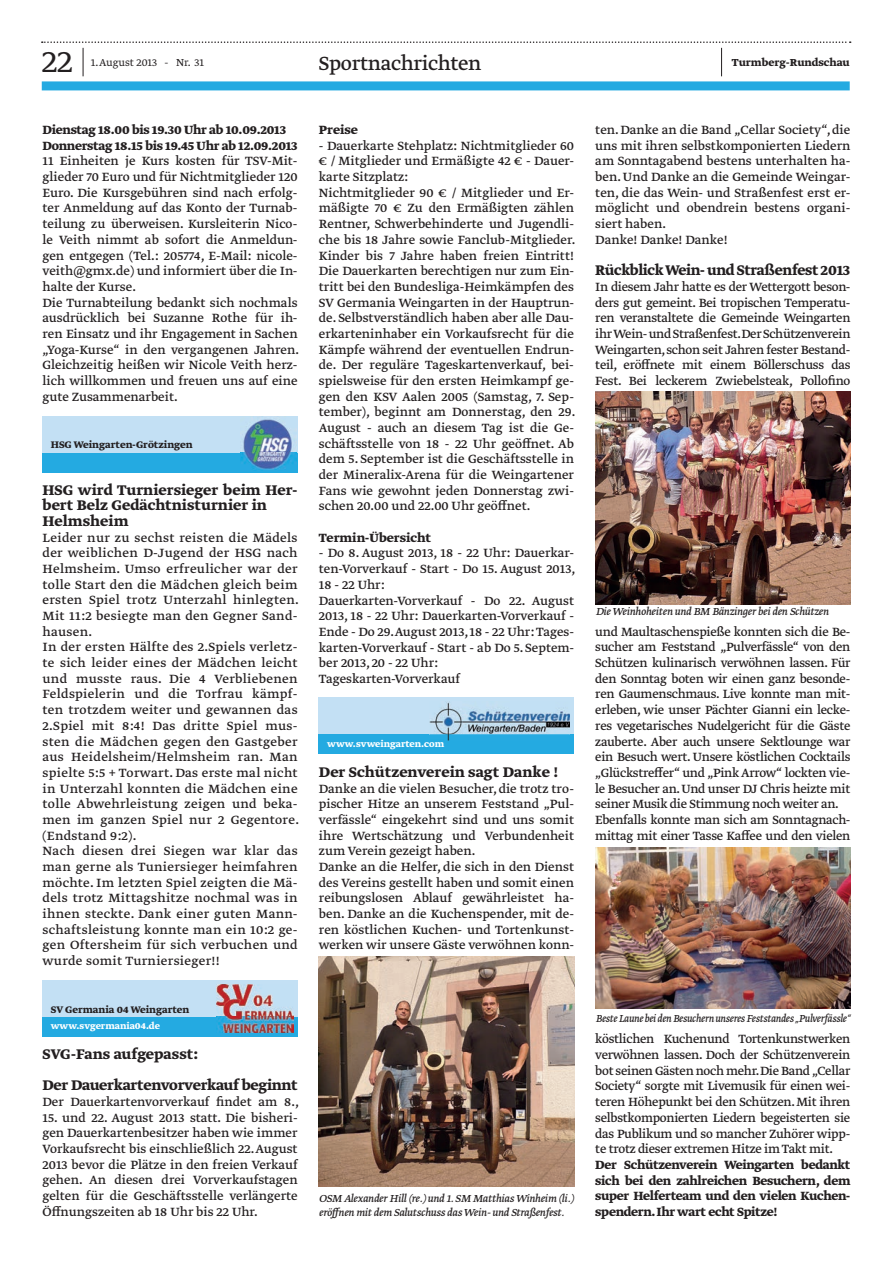
<style>
.page{position:relative;width:893px;height:1263px;background:#fff}
.page>*{position:absolute;margin:0;border:0;box-sizing:border-box;transform-origin:0 0}
.t1{font:300 36px "Greta Text Std";color:#231f20}
.t2{font:22.5px "Greta Text Std";letter-spacing:-.015em;color:#231f20}
.t3{font:16.5px/15.6px "Greta Text Std Bold Min";color:#231f20}
.t4{font:16.5px/31.3px "Greta Text Std Bold Min";letter-spacing:-.02em;color:#231f20}
.t5{font:14.1px/15.8px "Greta Text Std";color:#231f20}
.t6{font:14.1px/15.8px "Greta Text Std";letter-spacing:.02em;color:#231f20}
.t7{font:14.1px/15.8px "Greta Text Std";letter-spacing:-.02em;color:#231f20}
.t8{font:700 14.1px/15.8px "Greta Text Std";letter-spacing:-.02em;color:#231f20}
.t9{font:700 14.1px "Greta Text Std";color:#231f20}
.t10{font:italic 12px/14.4px "Greta Text Std";letter-spacing:-.02em;color:#231f20}
.t11{font:italic 12px "Greta Text Std";letter-spacing:-.02em;color:#231f20;scale:.92 1}
.t12{font:700 12px "Greta Text Std";color:#231f20}
.t13{font:300 12px "Greta Text Std";color:#231f20}
.t14{font:700 11.25px "Greta Text Std";color:#231f20}
.t15{font:700 10.5px "Greta Text Std";color:#fff}
</style>
<div class="page">
<div style="left:42px;top:81px;width:808px;height:9px;background:#24aae1"></div>
<svg style="left:42px;top:41px;width:809px;height:35px"></svg>
<div style="left:43px;top:416px;width:255px;height:57px;background:#c3e0f4"></div>
<div style="left:43px;top:453px;width:255px;height:20px;background:#24aae1"></div>
<img style="left:240px;top:419px;width:57px;height:51px">
<div style="left:43px;top:980px;width:255px;height:57px;background:#c3e0f4"></div>
<div style="left:43px;top:1017px;width:255px;height:20px;background:#24aae1"></div>
<img style="left:216px;top:984px;width:77px;height:49px">
<div style="left:319px;top:697px;width:255px;height:57px;background:#c3e0f4"></div>
<div style="left:319px;top:734px;width:255px;height:20px;background:#24aae1"></div>
<img style="left:429px;top:702px;width:141px;height:39px">
<svg style="left:429px;top:740px;width:15px;height:1px"></svg>
<img style="left:595px;top:392px;width:255px;height:213px">
<img style="left:319px;top:957px;width:255px;height:229px">
<img style="left:596px;top:847px;width:254px;height:161px">
<h1 class="t1" style="left:42px;top:41px;width:32px">22</h1>
<h2 class="t2" style="left:319px;top:54px;width:164px">Sportnachrichten</h2>
<p class="t12" style="left:732px;top:56px;width:119px">Turmberg-Rundschau</p>
<p class="t13" style="left:91px;top:56px;width:115px">1. August 2013 - Nr. 31</p>
<p class="t8" style="left:43px;top:123px;width:257px">Dienstag 18.00 bis 19.30 Uhr ab 10.09.2013<br>Donnerstag 18.15 bis 19.45 Uhr ab 12.09.2013</p>
<p class="t5" style="left:43px;top:154px;width:258px">11 Einheiten je Kurs kosten fü r TSV-Mit&shy;glieder 70 Euro und fü r Nichtmitglieder 120<br>Euro. Die Kursgebü hren sind nach erfolg&shy;ter Anmeldung auf das Konto der Turnab&shy;teilung zu ü berweisen. Kursleiterin Nico&shy;le Veith nimmt ab sofort die Anmeldun&shy;gen entgegen (Tel.: 205774, E-Mail: nicole&shy;veith@gmx.de) und informiert ü ber die In&shy;halte der Kurse.<br>Die Turnabteilung bedankt sich nochmals ausdrü cklich bei Suzanne Rothe fü r ih&shy;ren Einsatz und ihr Engagement in Sachen „Yoga-Kurse“ in den vergangenen Jahren.<br>Gleichzeitig heißen wir Nicole Veith herz&shy;lich willkommen und freuen uns auf eine gute Zusammenarbeit.</p>
<p class="t14" style="left:51px;top:438px;width:143px">HSG Weingarten-Grötzingen</p>
<p class="t3" style="left:43px;top:483px;width:257px">HSG wird Turniersieger beim Her&shy;bert Belz Gedächtnisturnier in<br>Helmsheim</p>
<p class="t6" style="left:43px;top:530px;width:258px">Leider nur zu sechst reisten die Mädels der weiblichen D-Jugend der HSG nach Helmsheim. Umso erfreulicher war der tolle Start den die Mädchen gleich beim ersten Spiel trotz Unterzahl hinlegten.<br>Mit 11:2 besiegte man den Gegner Sand&shy;hausen.<br>In der ersten Hälfte des 2.Spiels verletz&shy;te sich leider eines der Mädchen leicht und musste raus. Die 4 Verbliebenen Feldspielerin und die Torfrau kämpf&shy;ten trotzdem weiter und gewannen das 2.Spiel mit 8:4! Das dritte Spiel mus&shy;sten die Mädchen gegen den Gastgeber aus Heidelsheim/Helmsheim ran. Man spielte 5:5 + Torwart. Das erste mal nicht in Unterzahl konnten die Mädchen eine tolle Abwehrleistung zeigen und beka&shy;men im ganzen Spiel nur 2 Gegentore. (Endstand 9:2).<br>Nach diesen drei Siegen war klar das man gerne als Tuniersieger heimfahren möchte. Im letzten Spiel zeigten die Mä&shy;dels trotz Mittagshitze nochmal was in ihnen steckte. Dank einer guten Mann&shy;schaftsleistung konnte man ein 10:2 ge&shy;gen Oftersheim fü r sich verbuchen und wurde somit Turniersieger!!</p>
<p class="t14" style="left:51px;top:1002px;width:140px">SV Germania 04 Weingarten</p>
<p class="t15" style="left:51px;top:1020px;width:111px">www.svgermania04.de</p>
<p class="t4" style="left:43px;top:1039px;width:257px">SVG-Fans aufgepasst:<br>Der Dauerkartenvorverkauf beginnt</p>
<p class="t5" style="left:43px;top:1094px;width:258px">Der Dauerkartenvorverkauf findet am 8.,</p>
<p class="t5" style="left:43px;top:1110px;width:257px;text-align:justify">15. und 22. August 2013 statt. Die bisheri&shy;gen Dauerkartenbesitzer haben wie immer Vorkaufsrecht bis einschließlich 22. August 2013 bevor die Plätze in den freien Verkauf gehen. An diesen drei Vorverkaufstagen gelten fü r die Geschäftsstelle verlängerte Öffnungszeiten ab 18 Uhr bis 22 Uhr.</p>
<p class="t8" style="left:319px;top:123px;width:41px">Preise</p>
<p class="t5" style="left:319px;top:138px;width:258px">- Dauerkarte Stehplatz: Nichtmitglieder 60 € / Mitglieder und Ermäßigte 42 € - Dauer&shy;karte Sitzplatz:<br>Nichtmitglieder 90 € / Mitglieder und Er&shy;mäßigte 70 € Zu den Ermäßigten zählen Rentner, Schwerbehinderte und Jugendli&shy;che bis 18 Jahre sowie Fanclub-Mitglieder.<br>Kinder bis 7 Jahre haben freien Eintritt!<br>Die Dauerkarten berechtigen nur zum Ein&shy;tritt bei den Bundesliga-Heimkämpfen des SV Germania Weingarten in der Hauptrun&shy;de. Selbstverständlich haben aber alle Dau&shy;erkarteninhaber ein Vorkaufsrecht fü r die Kämpfe während der eventuellen Endrun&shy;de. Der reguläre Tageskartenverkauf, bei&shy;spielsweise fü r den ersten Heimkampf ge&shy;gen den KSV Aalen 2005 (Samstag, 7. Sep&shy;tember), beginnt am Donnerstag, den 29.<br>August - auch an diesem Tag ist die Ge&shy;schäftsstelle von 18 - 22 Uhr geöffnet. Ab dem 5. September ist die Geschäftsstelle in der Mineralix-Arena fü r die Weingartener Fans wie gewohnt jeden Donnerstag zwi&shy;schen 20.00 und 22.00 Uhr geöffnet.</p>
<p class="t9" style="left:319px;top:529px;width:114px">Termin-Übersicht</p>
<p class="t5" style="left:319px;top:546px;width:258px">- Do 8. August 2013, 18 - 22 Uhr: Dauerkar&shy;ten-Vorverkauf - Start - Do 15. August 2013, 18 - 22 Uhr:<br>Dauerkarten-Vorverkauf - Do 22. August 2013, 18 - 22 Uhr: Dauerkarten-Vorverkauf - Ende - Do 29.August 2013, 18 - 22 Uhr: Tages&shy;karten-Vorverkauf - Start - ab Do 5. Septem&shy;ber 2013, 20 - 22 Uhr:<br>Tageskarten-Vorverkauf</p>
<p class="t15" style="left:327px;top:737px;width:118px">www.svweingarten.com</p>
<p class="t3" style="left:319px;top:765px;width:241px">Der Schü tzenverein sagt Danke !</p>
<p class="t5" style="left:319px;top:781px;width:257px">Danke an die vielen Besucher, die trotz tro&shy;pischer Hitze an unserem Feststand „Pul&shy;verfässle“ eingekehrt sind und uns somit ihre Wertschätzung und Verbundenheit zum Verein gezeigt haben.<br>Danke an die Helfer, die sich in den Dienst des Vereins gestellt haben und somit einen reibungslosen Ablauf gewährleistet ha&shy;ben. Danke an die Kuchenspender, mit de&shy;ren köstlichen Kuchen- und Tortenkunst&shy;werken wir unsere Gäste verwöhnen konn-</p>
<p class="t10" style="left:319px;top:1191px;width:256px">OSM Alexander Hill (re.) und 1. SM Matthias Winheim (li.) eröffnen mit dem Salutschuss das Wein- und Straßenfest.</p>
<p class="t5" style="left:595px;top:123px;width:257px">ten. Danke an die Band „Cellar Society“, die uns mit ihren selbstkomponierten Liedern am Sonntagabend bestens unterhalten ha&shy;ben. Und Danke an die Gemeinde Weingar&shy;ten, die das Wein- und Straßenfest erst er&shy;möglicht und obendrein bestens organi&shy;siert haben.<br>Danke! Danke! Danke!</p>
<p class="t4" style="left:595px;top:255px;width:257px">Rü ckblick Wein- und Straßenfest 2013</p>
<p class="t5" style="left:595px;top:279px;width:257px;text-align:justify">In diesem Jahr hatte es der Wettergott beson&shy;ders gut gemeint. Bei tropischen Temperatu&shy;ren veranstaltete die Gemeinde Weingarten ihr Wein- und Straßenfest.Der Schü tzenverein Weingarten, schon seit Jahren fester Bestand&shy;teil, eröffnete mit einem Böllerschuss das Fest. Bei leckerem Zwiebelsteak, Pollofino</p>
<p class="t10" style="left:596px;top:605px;width:235px">Die Weinhoheiten und BM Bänzinger bei den Schützen</p>
<p class="t7" style="left:595px;top:624px;width:257px">und Maultaschenspieße konnten sich die Be&shy;sucher am Feststand „Pulverfässle“ von den Schü tzen kulinarisch verwöhnen lassen. Fü r den Sonntag boten wir einen ganz besonde&shy;ren Gaumenschmaus. Live konnte man mit&shy;erleben, wie unser Pächter Gianni ein lecke&shy;res vegetarisches Nudelgericht fü r die Gäste zauberte. Aber auch unsere Sektlounge war ein Besuch wert. Unsere köstlichen Cocktails „Glü ckstreffer“ und „Pink Arrow“ lockten vie&shy;le Besucher an. Und unser DJ Chris heizte mit seiner Musik die Stimmung noch weiter an.<br>Ebenfalls konnte man sich am Sonntagnach&shy;mittag mit einer Tasse Kaffee und den vielen</p>
<p class="t11" style="left:596px;top:1014px;width:278px">Beste Laune bei den Besuchern unseres Feststandes „Pulverfässle“</p>
<p class="t5" style="left:595px;top:1032px;width:257px;text-align:justify">köstlichen Kuchenund Tortenkunstwerken verwöhnen lassen. Doch der Schü tzenverein bot seinen Gästen noch mehr.Die Band „Cellar Society“ sorgte mit Livemusik fü r einen wei&shy;teren Höhepunkt bei den Schü tzen. Mit ihren selbstkomponierten Liedern begeisterten sie das Publikum und so mancher Zuhörer wipp&shy;te trotz dieser extremen Hitze im Takt mit.</p>
<p class="t8" style="left:595px;top:1157px;width:257px;text-align:justify">Der Schü tzenverein Weingarten bedankt sich bei den zahlreichen Besuchern, dem super Helferteam und den vielen Kuchen&shy;spendern. Ihr wart echt Spitze!</p>
</div>
